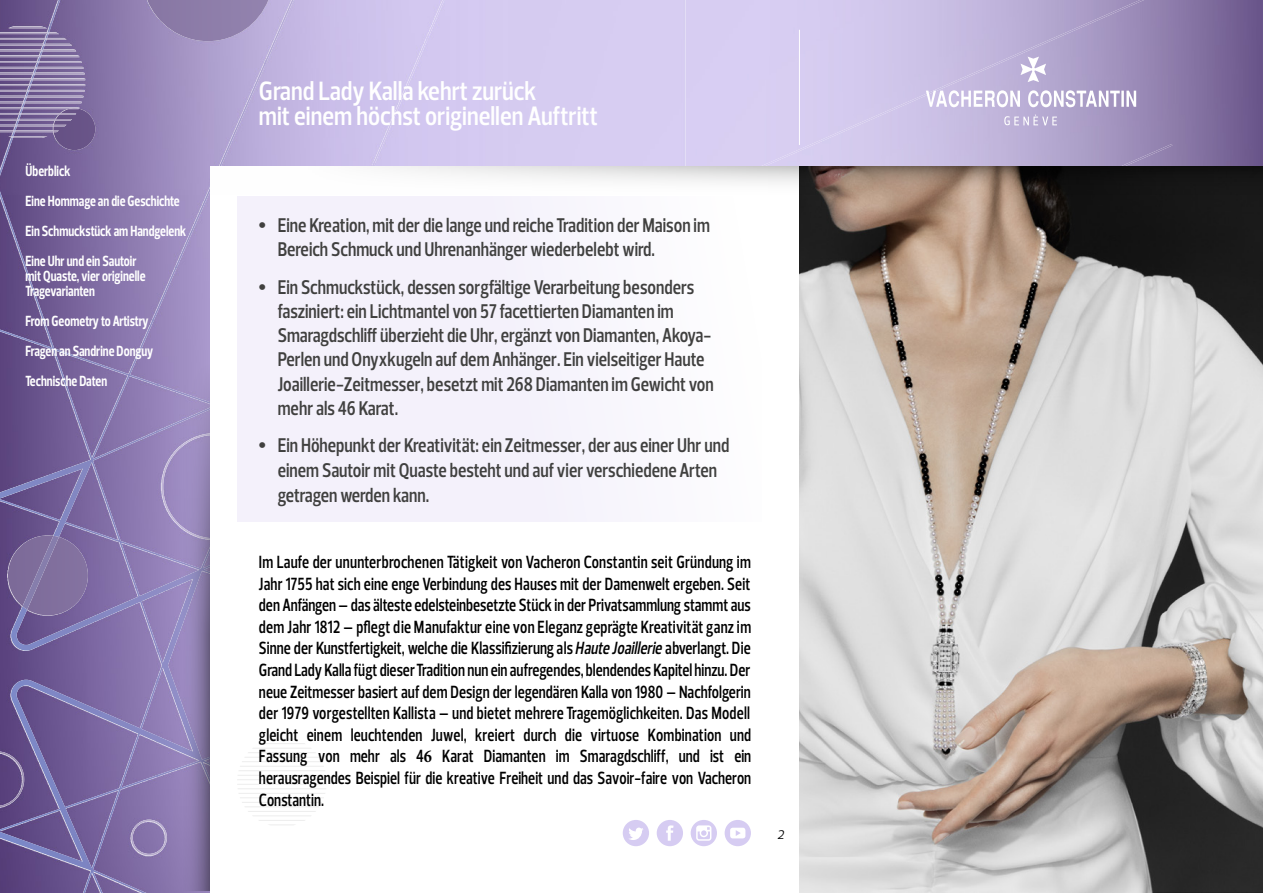
<style>
.page{position:relative;width:1263px;height:893px;background:#fff}
.page>*{position:absolute;margin:0;border:0;box-sizing:border-box;transform-origin:0 0}
.t1{font:600 27px/25.5px "Prelo Condensed";color:#fff}
.t2{font:600 20.25px/24.3px "Prelo Condensed";color:#40403f;scale:.95 1}
.t3{font:600 18px/21.6px "Prelo Condensed";color:#000;text-align:justify;scale:.9 1}
.t4{font:700 15px/30px "Prelo Condensed";color:#fff;scale:.9 1}
.t5{font:italic 12.75px "Prelo";color:#000}
.s1{font-family:"Arial";font-weight:700}
.s2{font-style:italic}
.s3{font-family:"Minion Pro";font-weight:700}
</style>
<div class="page">
<img style="left:0;top:0;width:685px;height:820px">
<img style="left:0;top:586px;width:158px;height:307px">
<img style="left:156px;top:855px;width:54px;height:38px">
<img style="left:156px;top:541px;width:7px;height:248px">
<img style="left:49px;top:319px;width:109px;height:269px">
<img style="left:0;top:474px;width:51px;height:45px">
<img style="left:156px;top:384px;width:7px;height:49px">
<img style="left:0;top:21px;width:51px;height:328px">
<img style="left:152px;top:266px;width:11px;height:55px">
<img style="left:175px;top:182px;width:35px;height:8px">
<img style="left:329px;top:160px;width:43px;height:6px">
<img style="left:210px;top:58px;width:56px;height:108px">
<div style="left:372px;top:33px;width:56px;height:133px;background:#d1c6ef"></div>
<img style="left:264px;top:0;width:30px;height:67px">
<img style="left:49px;top:0;width:11px;height:32px">
<img style="left:426px;top:0;width:18px;height:42px">
<img style="left:131px;top:820px;width:32px;height:35px">
<img style="left:0;top:751px;width:24px;height:57px">
<img style="left:8px;top:535px;width:80px;height:80px">
<img style="left:23px;top:536px;width:36px;height:74px">
<img style="left:53px;top:109px;width:42px;height:41px">
<img style="left:0;top:67px;width:84px;height:2px">
<img style="left:0;top:73px;width:85px;height:2px">
<img style="left:0;top:79px;width:85px;height:1px">
<img style="left:0;top:84px;width:85px;height:2px">
<img style="left:0;top:90px;width:85px;height:2px">
<img style="left:0;top:96px;width:84px;height:2px">
<img style="left:0;top:102px;width:82px;height:1px">
<img style="left:0;top:107px;width:11px;height:2px">
<img style="left:0;top:113px;width:11px;height:2px">
<img style="left:0;top:119px;width:11px;height:2px">
<img style="left:8px;top:27px;width:39px;height:1px">
<img style="left:0;top:32px;width:11px;height:2px">
<img style="left:0;top:38px;width:11px;height:2px">
<img style="left:0;top:44px;width:11px;height:2px">
<img style="left:0;top:61px;width:82px;height:2px">
<svg style="left:11px;top:32px;width:68px;height:106px;background:#8a7aa5"></svg>
<img style="left:147px;top:0;width:121px;height:41px">
<img style="left:685px;top:0;width:578px;height:166px">
<img style="left:711px;top:0;width:461px;height:166px">
<svg style="left:926px;top:57px;width:210px;height:68px;background:#c0b6d8"></svg>
<svg style="left:163px;top:190px;width:47px;height:701px;background:#9787ba"></svg>
<div style="left:210px;top:166px;width:1053px;height:727px;background:#fff"></div>
<svg style="left:385px;top:166px;width:414px;height:17px"></svg>
<svg style="left:623px;top:820px;width:26px;height:26px"></svg>
<svg style="left:657px;top:820px;width:26px;height:26px"></svg>
<svg style="left:725px;top:820px;width:26px;height:26px"></svg>
<svg style="left:691px;top:820px;width:26px;height:26px"></svg>
<hr style="left:799px;top:30px;width:1px;height:115px;background:#fff">
<svg style="left:237px;top:739px;width:90px;height:86px"></svg>
<img style="left:800px;top:214px;width:463px;height:679px">
<svg style="left:799px;top:166px;width:464px;height:48px;background:#51443c"></svg>
<div style="left:237px;top:196px;width:524px;height:325px;background:#f4f1fb"></div>
<p class="t4" style="left:26px;top:156px;width:180px">Überblick<br>Eine Hommage an die Geschichte<br>Ein Schmuckstück am Handgelenk<br>Eine Uhr und ein Sautoir</p>
<p class="t4" style="left:26px;top:269px;width:135px;line-height:15px">mit Quaste, vier originelle<br>Tragevarianten</p>
<p class="t4" style="left:26px;top:306px;width:143px">From Geometry to Artistry<br>Fragen an Sandrine Donguy<br>Technische Daten</p>
<h1 class="t1" style="left:259px;top:78px;width:340px">Grand Lady Kalla kehrt zurück<br>mit einem höchst originellen Auftritt</h1>
<p class="t2" style="left:278px;top:213px;width:456px;text-indent:-19px"><span class="s1">•</span> Eine Kreation, mit der die lange und reiche Tradition der Maison im<br>Bereich Schmuck und Uhrenanhänger wiederbelebt wird.</p>
<p class="t2" style="left:278px;top:275px;width:460px;text-indent:-19px"><span class="s1">•</span> Ein Schmuckstück, dessen sorgfältige Verarbeitung besonders fasziniert: ein Lichtmantel von 57 facettierten Diamanten im Smaragdschliff überzieht die Uhr, ergänzt von Diamanten, Akoya-Perlen und Onyxkugeln auf dem Anhänger. Ein vielseitiger Haute Joaillerie-Zeitmesser, besetzt mit 268 Diamanten im Gewicht von mehr als 46 Karat.</p>
<p class="t2" style="left:278px;top:433px;width:477px;line-height:24.8px;text-indent:-19px"><span class="s1">•</span> Ein Höhepunkt der Kreativität: ein Zeitmesser, der aus einer Uhr und einem Sautoir mit Quaste besteht und auf vier verschiedene Arten getragen werden kann.</p>
<p class="t3" style="left:259px;top:551px;width:549px">Im Laufe der ununterbrochenen Tätigkeit von Vacheron Constantin seit Gründung im Jahr 1755 hat sich eine enge Verbindung des Hauses mit der Damenwelt ergeben. Seit den Anfängen – das älteste edelsteinbesetzte Stück in der Privatsammlung stammt aus dem Jahr 1812 – pflegt die Manufaktur eine von Eleganz geprägte Kreativität ganz im Sinne der Kunstfertigkeit, welche die Klassifizierung als <span class="s2">HauteJoaillerie</span> abverlangt. Die Grand Lady Kalla fügt dieser Tradition nun ein aufregendes, blendendes Kapitel hinzu. Der neue Zeitmesser basiert auf dem Design der legendären Kalla von 1980 – Nachfolgerin der 1979 vorgestellten Kallista – und bietet mehrere Tragemöglichkeiten. Das Modell gleicht einem leuchtenden Juwel, kreiert durch die virtuose Kombination und Fassung von mehr als 4<span class="s3">6</span> Karat Diamanten im Smaragdschliff, und ist ein herausragendes Beispiel für die kreative Freiheit und das Savoir-faire von Vacheron Constantin.</p>
<p class="t5" style="left:777px;top:826px;width:9px">2</p>
</div>
